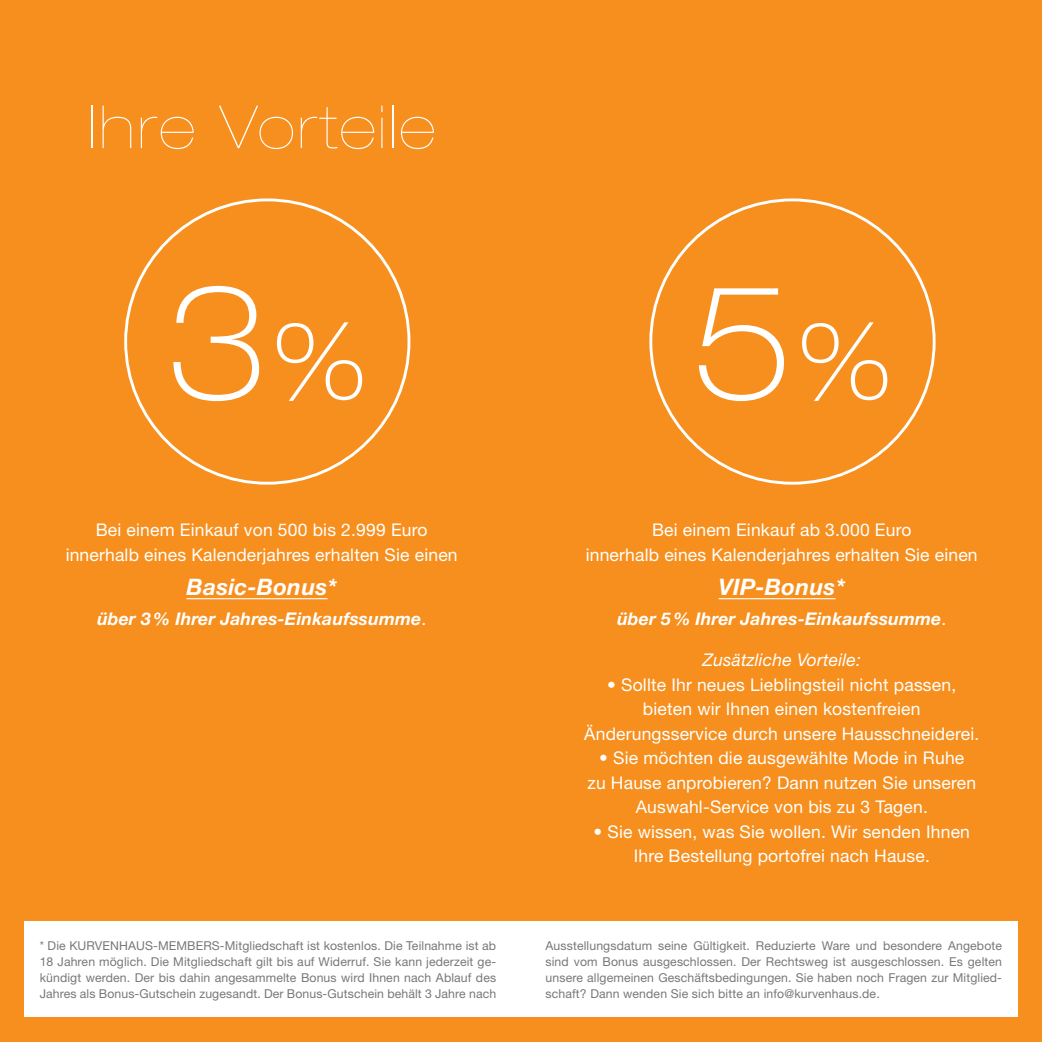
<style>
.page{position:relative;width:1042px;height:1042px;background:#fff}
.page>*{position:absolute;margin:0;border:0;box-sizing:border-box;transform-origin:0 0}
.t1{font:100 expanded 156.45px "Helvetica Neue";color:#fff}
.t2{font:900 expanded 59.5px "Helvetica Neue";letter-spacing:.05em;color:#fff}
.t3{font:italic 700 22.75px "Helvetica Neue";letter-spacing:.01em;color:#fff}
.t4{font:17.5px/24.5px "Helvetica Neue";letter-spacing:.01em;color:#fff;text-align:center}
.t5{font:italic 700 17.5px "Helvetica Neue";letter-spacing:.01em;color:#fff}
.t6{font:italic 17.5px "Helvetica Neue";letter-spacing:.01em;color:#fff}
.t7{font:12.25px/15.8px "Helvetica Neue";letter-spacing:.01em;color:#76787b;text-align:justify}
.s1{font-size:105px}
.s2{font-weight:400;font-style:normal}
</style>
<div class="page">
<div style="left:0;top:0;width:521px;height:1042px;background:#f68f1e"></div>
<div style="left:521px;top:0;width:521px;height:1042px;background:#f68f1e"></div>
<div style="left:24px;top:921px;width:994px;height:96px;background:#fff"></div>
<hr style="left:186px;top:598px;width:142px;height:1px;background:#fff">
<hr style="left:718px;top:598px;width:117px;height:1px;background:#fff">
<h2 class="t2" style="left:89px;top:92px;width:348px">Ihre Vorteile</h2>
<h1 class="t1" style="left:166px;top:250px;width:204px">3<span class="s1">%</span></h1>
<h3 class="t4" style="left:66px;top:517px;width:393px">Bei einem Einkauf von 500 bis 2.999 Euro innerhalb eines Kalenderjahres erhalten Sie einen</h3>
<h3 class="t3" style="left:186px;top:573px;width:152px">Basic-Bonus*</h3>
<h3 class="t5" style="left:97px;top:607px;width:331px">über 3% Ihrer Jahres-Einkaufssumme<span class="s2">.</span></h3>
<p class="t7" style="left:40px;top:938px;width:458px">* Die KURVENHAUS-MEMBERS-Mitgliedschaft ist kostenlos. Die Teilnahme ist ab 18 Jahren möglich. Die Mitgliedschaft gilt bis auf Widerruf. Sie kann jederzeit ge&shy;kündigt werden. Der bis dahin angesammelte Bonus wird Ihnen nach Ablauf des Jahres als Bonus-Gutschein zugesandt. Der Bonus-Gutschein behält 3 Jahre nach</p>
<h1 class="t1" style="left:691px;top:250px;width:204px">5<span class="s1">%</span></h1>
<h3 class="t4" style="left:586px;top:517px;width:393px">Bei einem Einkauf ab 3.000 Euro<br>innerhalb eines Kalenderjahres erhalten Sie einen</h3>
<h3 class="t3" style="left:718px;top:573px;width:128px">VIP-Bonus*</h3>
<h3 class="t5" style="left:617px;top:607px;width:331px">über 5% Ihrer Jahres-Einkaufssumme<span class="s2">.</span></h3>
<h3 class="t6" style="left:702px;top:649px;width:160px">Zusätzliche Vorteile:</h3>
<h3 class="t4" style="left:584px;top:672px;width:396px">• Sollte Ihr neues Lieblingsteil nicht passen, bieten wir Ihnen einen kostenfreien<br>Änderungsservice durch unsere Hausschneiderei.</h3>
<h3 class="t4" style="left:587px;top:746px;width:390px">• Sie möchten die ausgewählte Mode in Ruhe<br>zu Hause anprobieren? Dann nutzen Sie unseren<br>Auswahl-Service von bis zu 3 Tagen.</h3>
<h3 class="t4" style="left:593px;top:819px;width:378px">• Sie wissen, was Sie wollen. Wir senden Ihnen<br>Ihre Bestellung portofrei nach Hause.</h3>
<p class="t7" style="left:545px;top:938px;width:458px">Ausstellungsdatum seine Gültigkeit. Reduzierte Ware und besondere Angebote sind vom Bonus ausgeschlossen. Der Rechtsweg ist ausgeschlossen. Es gelten unsere allgemeinen Geschäftsbedingungen. Sie haben noch Fragen zur Mitglied&shy;schaft? Dann wenden Sie sich bitte an info@kurvenhaus.de.</p>
</div>
